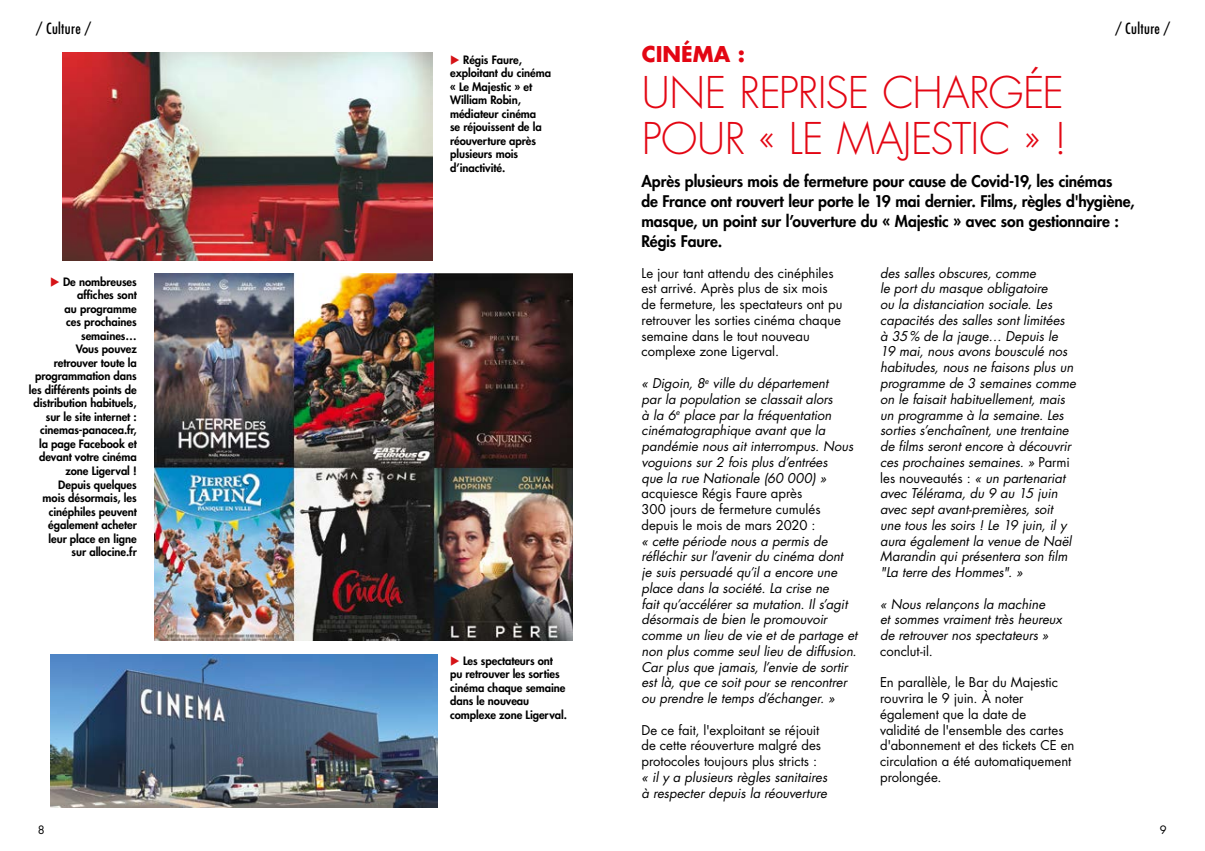
<style>
.page{position:relative;width:1205px;height:851px;background:#fff}
.page>*{position:absolute;margin:0;border:0;box-sizing:border-box;transform-origin:0 0}
.t1{font:300 42.5px/46.2px "Futura Std";letter-spacing:-.015em;color:#e30613}
.t2{font:700 21.12px "Futura Std";color:#e30613}
.t3{font:800 15.62px/20px "Futura Std";letter-spacing:-.01em;color:#000}
.t4{font:condensed 15px "Futura Std";letter-spacing:.025em;color:#000}
.t5{font:italic 13.12px/15.8px "Futura Std";color:#000}
.t6{font:13.12px/15.8px "Futura Std";color:#000}
.t7{font:800 11.25px/13.5px "Futura Std";letter-spacing:-.005em;color:#000}
.t8{font:11.25px "Futura Std";color:#000}
.s1{color:#d51317}
.s2{font-style:normal}
</style>
<div class="page">
<img style="left:50px;top:654px;width:388px;height:152px">
<img style="left:63px;top:52px;width:369px;height:208px">
<img style="left:154px;top:273px;width:418px;height:367px">
<p class="t4" style="left:36px;top:19px;width:56px">/ Culture /</p>
<p class="t4" style="left:1115px;top:19px;width:56px">/ Culture /</p>
<p class="t7" style="left:29px;top:275px;width:109px;text-align:right"><span class="s1">◆</span> De nombreuses affiches sont<br>au programme<br>ces prochaines semaines…<br>Vous pouvez<br>retrouver toute la programmation dans les différents points de distribution habituels, sur le site internet : cinemas-panacea.fr, la page Facebook et devant votre cinéma zone Ligerval !<br>Depuis quelques<br>mois désormais, les cinéphiles peuvent également acheter leur place en ligne<br>sur allocine.fr</p>
<p class="t7" style="left:450px;top:53px;width:102px"><span class="s1">◆</span> Régis Faure, exploitant du cinéma « Le Majestic » et<br>William Robin, médiateur cinéma<br>se réjouissent de la réouverture après plusieurs mois d’inactivité.</p>
<p class="t7" style="left:450px;top:653px;width:118px"><span class="s1">◆</span> Les spectateurs ont pu retrouver les sorties cinéma chaque semaine dans le nouveau complexe zone Ligerval.</p>
<h2 class="t2" style="left:642px;top:40px;width:105px">CINÉMA :</h2>
<h1 class="t1" style="left:642px;top:71px;width:427px">UNE REPRISE CHARGÉE<br>POUR « LE MAJESTIC » !</h1>
<p class="t3" style="left:641px;top:171px;width:494px">Après plusieurs mois de fermeture pour cause de Covid-19, les cinémas<br>de France ont rouvert leur porte le 19 mai dernier. Films, règles d'hygiène, masque, un point sur l’ouverture du « Majestic » avec son gestionnaire :<br>Régis Faure.</p>
<p class="t6" style="left:641px;top:265px;width:202px">Le jour tant attendu des cinéphiles est arrivé. Après plus de six mois de fermeture, les spectateurs ont pu retrouver les sorties cinéma chaque semaine dans le tout nouveau complexe zone Ligerval.</p>
<p class="t5" style="left:641px;top:375px;width:213px">« Digoin, 8<sup>e</sup> ville du département<br>par la population se classait alors<br>à la 6<sup>e</sup> place par la fréquentation cinématographique avant que la pandémie nous ait interrompus. Nous voguions sur 2 fois plus d’entrées<br>que la rue Nationale (60 000) »</p>
<p class="t6" style="left:641px;top:485px;width:181px">acquiesce Régis Faure après<br>300 jours de fermeture cumulés depuis le mois de mars 2020 :</p>
<p class="t5" style="left:641px;top:533px;width:217px">« cette période nous a permis de réfléchir sur l’avenir du cinéma dont<br>je suis persuadé qu’il a encore une place dans la société. La crise ne<br>fait qu’accélérer sa mutation. Il s’agit désormais de bien le promouvoir comme un lieu de vie et de partage et non plus comme seul lieu de diffusion.<br>Car plus que jamais, l’envie de sortir est là, que ce soit pour se rencontrer ou prendre le temps d’échanger. »</p>
<p class="t6" style="left:641px;top:722px;width:181px">De ce fait, l'exploitant se réjouit de cette réouverture malgré des protocoles toujours plus stricts :</p>
<p class="t5" style="left:641px;top:769px;width:187px">« il y a plusieurs règles sanitaires à respecter depuis la réouverture</p>
<p class="t5" style="left:880px;top:265px;width:197px">des salles obscures, comme<br>le port du masque obligatoire<br>ou la distanciation sociale. Les capacités des salles sont limitées<br>à 35% de la jauge… Depuis le<br>19 mai, nous avons bousculé nos habitudes, nous ne faisons plus un programme de 3 semaines comme on le faisait habituellement, mais un programme à la semaine. Les sorties s’enchaînent, une trentaine de films seront encore à découvrir ces prochaines semaines. » <span class="s2">Parmi les nouveautés :</span> « un partenariat avec Télérama, du 9 au 15 juin avec sept avant-premières, soit une tous les soirs ! Le 19 juin, il y aura également la venue de Naël<br>Marandin qui présentera son film "La terre des Hommes". »</p>
<p class="t5" style="left:880px;top:596px;width:183px">« Nous relançons la machine<br>et sommes vraiment très heureux de retrouver nos spectateurs »</p>
<p class="t6" style="left:880px;top:643px;width:54px">conclut-il.</p>
<p class="t6" style="left:880px;top:674px;width:196px">En parallèle, le Bar du Majestic rouvrira le 9 juin. À noter également que la date de<br>validité de l'ensemble des cartes d'abonnement et des tickets CE en circulation a été automatiquement prolongée.</p>
<p class="t8" style="left:38px;top:822px;width:8px">8</p>
<p class="t8" style="left:1160px;top:822px;width:8px">9</p>
</div>
